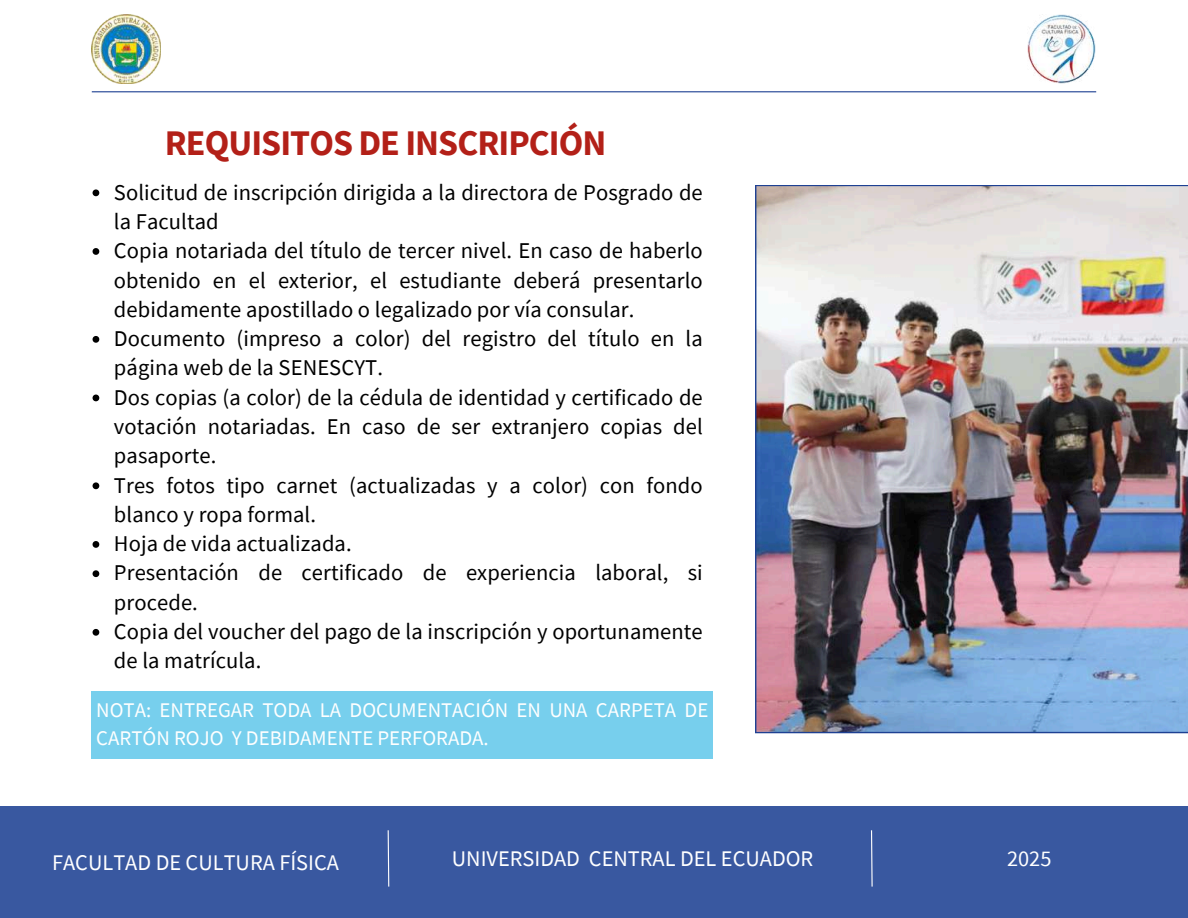
<style>
.page{position:relative;width:1188px;height:918px;background:#fff}
.page>*{position:absolute;margin:0;border:0;box-sizing:border-box;transform-origin:0 0}
.t1{font:700 36px "Source Sans Pro";letter-spacing:-.025em;color:#b32018}
.t2{font:22.5px/29.2px "Source Sans Pro";letter-spacing:.005em;color:#000}
.t3{font:22.35px "Source Sans Pro";color:#fff}
.t4{font:20.85px/28.2px "Source Sans Pro";color:#fff}
</style>
<div class="page">
<hr style="left:92px;top:91px;width:1004px;height:1px;background:#1e4193">
<div style="left:0;top:807px;width:1188px;height:111px;background:#3958a0"></div>
<svg style="left:871px;top:830px;width:2px;height:57px"></svg>
<svg style="left:387px;top:830px;width:3px;height:57px"></svg>
<img style="left:92px;top:15px;width:68px;height:68px">
<img style="left:1027px;top:15px;width:69px;height:68px">
<svg style="left:93px;top:189px;width:6px;height:7px"></svg>
<svg style="left:93px;top:248px;width:6px;height:7px"></svg>
<svg style="left:93px;top:336px;width:6px;height:7px"></svg>
<svg style="left:93px;top:395px;width:6px;height:6px"></svg>
<svg style="left:93px;top:482px;width:6px;height:7px"></svg>
<svg style="left:93px;top:541px;width:6px;height:7px"></svg>
<svg style="left:93px;top:570px;width:6px;height:7px"></svg>
<svg style="left:93px;top:629px;width:6px;height:7px"></svg>
<img style="left:755px;top:185px;width:433px;height:548px">
<div style="left:92px;top:691px;width:621px;height:68px;background:#77cfed"></div>
<h1 class="t1" style="left:165px;top:120px;width:443px">REQUISITOS DE INSCRIPCIÓN</h1>
<p class="t2" style="left:114px;top:177px;width:590px">Solicitud de inscripción dirigida a la directora de Posgrado de la Facultad<br>Copia notariada del título de tercer nivel. En caso de haberlo obtenido en el exterior, el estudiante deberá presentarlo debidamente apostillado o legalizado por vía consular.<br>Documento (impreso a color) del registro del título en la página web de la SENESCYT.<br>Dos copias (a color) de la cédula de identidad y certificado de votación notariadas. En caso de ser extranjero copias del pasaporte.<br>Tres fotos tipo carnet (actualizadas y a color) con fondo blanco y ropa formal.<br>Hoja de vida actualizada.<br>Presentación de certificado de experiencia laboral, si procede.<br>Copia del voucher del pago de la inscripción y oportunamente de la matrícula.</p>
<p class="t4" style="left:96px;top:695px;width:614px">NOTA: ENTREGAR TODA LA DOCUMENTACIÓN EN UNA CARPETA DE<br>CARTÓN ROJO Y DEBIDAMENTE PERFORADA.</p>
<p class="t3" style="left:52px;top:848px;width:288px">FACULTAD DE CULTURA FÍSICA</p>
<p class="t3" style="left:452px;top:844px;width:363px">UNIVERSIDAD CENTRAL DEL ECUADOR</p>
<p class="t3" style="left:1007px;top:844px;width:46px">2025</p>
</div>
